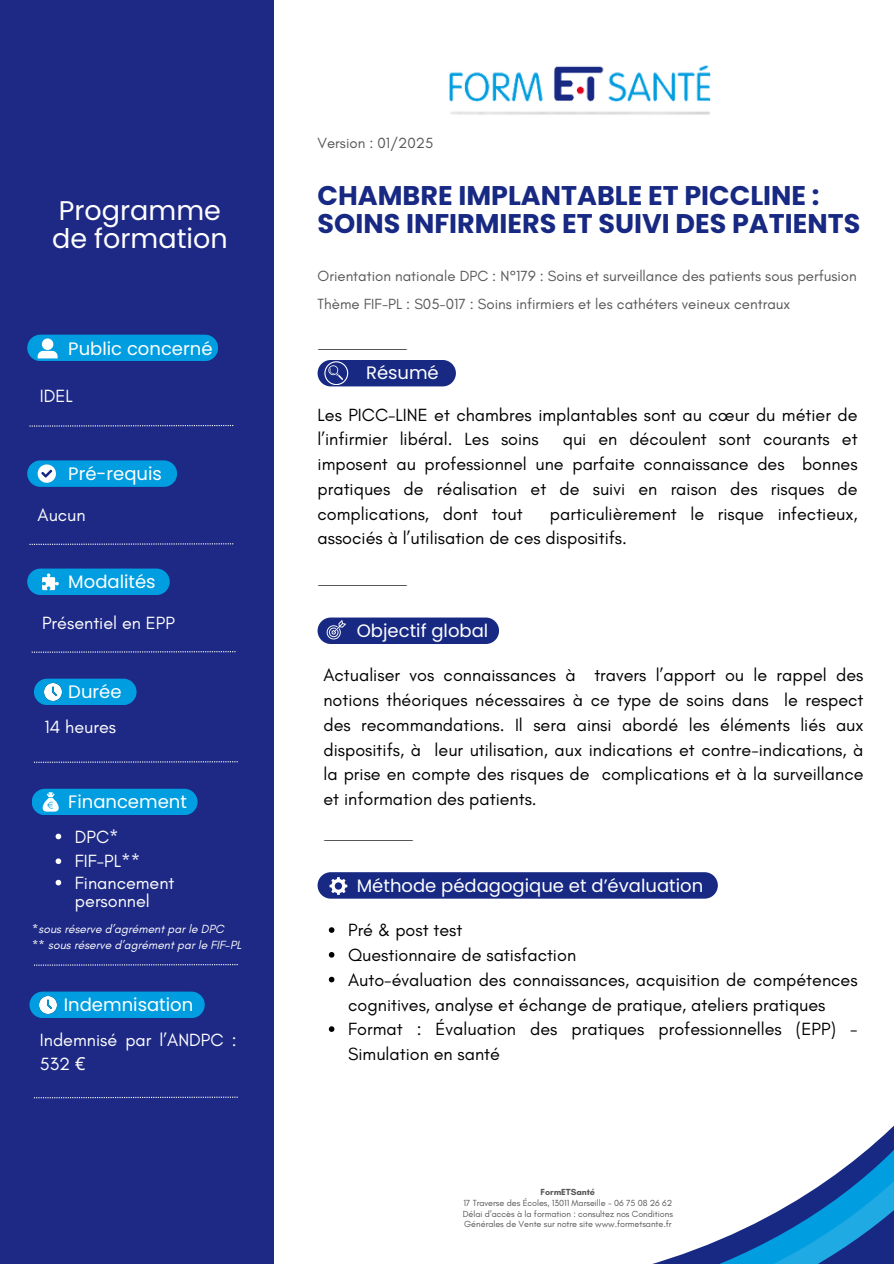
<style>
.page{position:relative;width:894px;height:1264px;background:#fff}
.page>*{position:absolute;margin:0;border:0;box-sizing:border-box;transform-origin:0 0}
.t1{font:700 27px/28.2px "Poppins";color:#172983}
.t2{font:27px/28.2px "Poppins";color:#fff}
.t3{font:18px/24.8px "Glacial Indifference";color:#000}
.t4{font:18px "Poppins";color:#fff}
.t5{font:18px/18px "Glacial Indifference";color:#fff}
.t6{font:15px "Glacial Indifference";color:#575756}
.t7{font:italic 12px/16px "Glacial Indifference";color:#fff}
.t8{font:9px/10.5px "Glacial Indifference";letter-spacing:-.005em;color:#575756;text-align:justify}
.t9{font:700 9px "Glacial Indifference";letter-spacing:-.005em;color:#575756}
.s1{font-family:"Noto Sans"}
</style>
<div class="page">
<div style="left:0;top:0;width:273px;height:1263px;background:#1e2985"></div>
<img style="left:449px;top:65px;width:262px;height:50px">
<img style="left:317px;top:349px;width:90px;height:1px">
<div style="left:317px;top:360px;width:139px;height:26px;background:#172983;border-radius:13px"></div>
<svg style="left:324px;top:361px;width:24px;height:24px"></svg>
<svg style="left:656px;top:1126px;width:237px;height:137px"></svg>
<div style="left:317px;top:617px;width:182px;height:27px;background:#172983;border-radius:13px"></div>
<img style="left:317px;top:585px;width:90px;height:1px">
<svg style="left:326px;top:620px;width:20px;height:19px"></svg>
<div style="left:27px;top:334px;width:191px;height:27px;background:#009ee0;border-radius:13px"></div>
<svg style="left:29px;top:425px;width:204px;height:1px"></svg>
<div style="left:27px;top:460px;width:150px;height:27px;background:#009ee0;border-radius:13px"></div>
<svg style="left:29px;top:543px;width:204px;height:2px"></svg>
<div style="left:27px;top:568px;width:143px;height:27px;background:#009ee0;border-radius:13px"></div>
<svg style="left:32px;top:651px;width:203px;height:1px"></svg>
<svg style="left:34px;top:761px;width:204px;height:1px"></svg>
<div style="left:32px;top:788px;width:165px;height:27px;background:#009ee0;border-radius:13px"></div>
<svg style="left:34px;top:964px;width:204px;height:1px"></svg>
<div style="left:317px;top:872px;width:400px;height:26px;background:#172983;border-radius:13px"></div>
<img style="left:323px;top:840px;width:90px;height:1px">
<svg style="left:329px;top:877px;width:18px;height:17px"></svg>
<div style="left:34px;top:678px;width:102px;height:27px;background:#009ee0;border-radius:13px"></div>
<svg style="left:38px;top:338px;width:20px;height:20px"></svg>
<svg style="left:38px;top:464px;width:18px;height:18px"></svg>
<svg style="left:42px;top:573px;width:17px;height:17px"></svg>
<img style="left:44px;top:683px;width:17px;height:17px">
<svg style="left:42px;top:792px;width:17px;height:19px"></svg>
<svg style="left:56px;top:833px;width:5px;height:6px"></svg>
<svg style="left:56px;top:858px;width:5px;height:6px"></svg>
<svg style="left:56px;top:879px;width:5px;height:6px"></svg>
<svg style="left:329px;top:927px;width:5px;height:5px"></svg>
<svg style="left:329px;top:952px;width:5px;height:5px"></svg>
<svg style="left:329px;top:976px;width:5px;height:6px"></svg>
<svg style="left:329px;top:1026px;width:5px;height:5px"></svg>
<svg style="left:34px;top:1096px;width:204px;height:2px"></svg>
<div style="left:29px;top:991px;width:176px;height:27px;background:#009ee0;border-radius:13px"></div>
<img style="left:40px;top:996px;width:17px;height:17px">
<p class="t2" style="left:52px;top:196px;width:177px">Programme de formation</p>
<h4 class="t4" style="left:68px;top:336px;width:146px">Public concerné</h4>
<p class="t5" style="left:40px;top:387px;width:34px">IDEL</p>
<p class="t4" style="left:68px;top:461px;width:95px">Pré-requis</p>
<h4 class="t5" style="left:38px;top:506px;width:49px">Aucun</h4>
<h4 class="t4" style="left:68px;top:569px;width:89px">Modalités</h4>
<p class="t5" style="left:42px;top:614px;width:134px">Présentiel en EPP</p>
<p class="t4" style="left:68px;top:679px;width:55px">Durée</p>
<h4 class="t5" style="left:44px;top:717px;width:73px">14 heures</h4>
<h4 class="t4" style="left:68px;top:789px;width:120px">Financement</h4>
<p class="t5" style="left:75px;top:827px;width:45px">DPC*</p>
<p class="t5" style="left:75px;top:852px;width:67px">FIF-PL**</p>
<h4 class="t5" style="left:75px;top:873px;width:101px">Financement personnel</h4>
<p class="t7" style="left:32px;top:920px;width:211px">*sous réserve d’agrément par le DPC<br>** sous réserve d’agrément par le FIF-PL</p>
<h5 class="t4" style="left:64px;top:992px;width:131px">Indemnisation</h5>
<h1 class="t5" style="left:40px;top:1026px;width:198px;line-height:24.8px">Indemnisé par l’ANDPC :<br>532 <span class="s1">€</span></h1>
<h4 class="t6" style="left:317px;top:134px;width:117px">Version : 01/2025</h4>
<h4 class="t1" style="left:317px;top:181px;width:544px">CHAMBRE IMPLANTABLE ET PICCLINE :<br>SOINS INFIRMIERS ET SUIVI DES PATIENTS</h4>
<h2 class="t6" style="left:317px;top:267px;width:540px">Orientation nationale DPC : N°179 : Soins et surveillance des patients sous perfusion</h2>
<p class="t6" style="left:317px;top:294px;width:474px">Thème FIF-PL : S05-017 : Soins infirmiers et les cathéters veineux centraux</p>
<h3 class="t4" style="left:366px;top:360px;width:74px">Résumé</h3>
<p class="t3" style="left:317px;top:402px;width:541px">Les PICC-LINE et chambres implantables sont au cœur du métier de l’infirmier libéral. Les soins</p>
<p class="t3" style="left:317px;top:427px;width:541px;text-align:justify;text-indent:245px">qui en découlent sont courants et imposent au professionnel une parfaite connaissance des bonnes pratiques de réalisation et de suivi en raison des risques de complications, dont tout</p>
<p class="t3" style="left:317px;top:501px;width:541px;text-indent:232px">particulièrement le risque infectieux, associés à l’utilisation de ces dispositifs.</p>
<p class="t4" style="left:356px;top:618px;width:133px">Objectif global</p>
<h4 class="t3" style="left:323px;top:662px;width:541px;text-align:justify">Actualiser vos connaissances à travers l’apport ou le rappel des notions théoriques nécessaires à ce type de soins dans le respect des recommandations. Il sera ainsi abordé les éléments liés aux dispositifs, à leur utilisation, aux indications et contre-indications, à la prise en compte des risques de complications et à la surveillance et information des patients.</h4>
<p class="t4" style="left:356px;top:872px;width:348px">Méthode pédagogique et d’évaluation</p>
<p class="t3" style="left:348px;top:917px;width:116px">Pré &amp; post test</p>
<h6 class="t3" style="left:348px;top:942px;width:229px">Questionnaire de satisfaction</h6>
<p class="t3" style="left:348px;top:967px;width:511px">Auto-évaluation des connaissances, acquisition de compétences cognitives, analyse et échange de pratique, ateliers pratiques</p>
<p class="t3" style="left:348px;top:1016px;width:511px">Format : Évaluation des pratiques professionnelles (EPP) -<br>Simulation en santé</p>
<h4 class="t9" style="left:540px;top:1186px;width:56px">FormETSanté</h4>
<p class="t8" style="left:462px;top:1197px;width:211px">17 Traverse des Écoles, 13011 Marseille - 06 75 08 26 62<br>Délai d’accès à la formation : consultez nos Conditions Générales de Vente sur notre site www.formetsante.fr</p>
</div>
